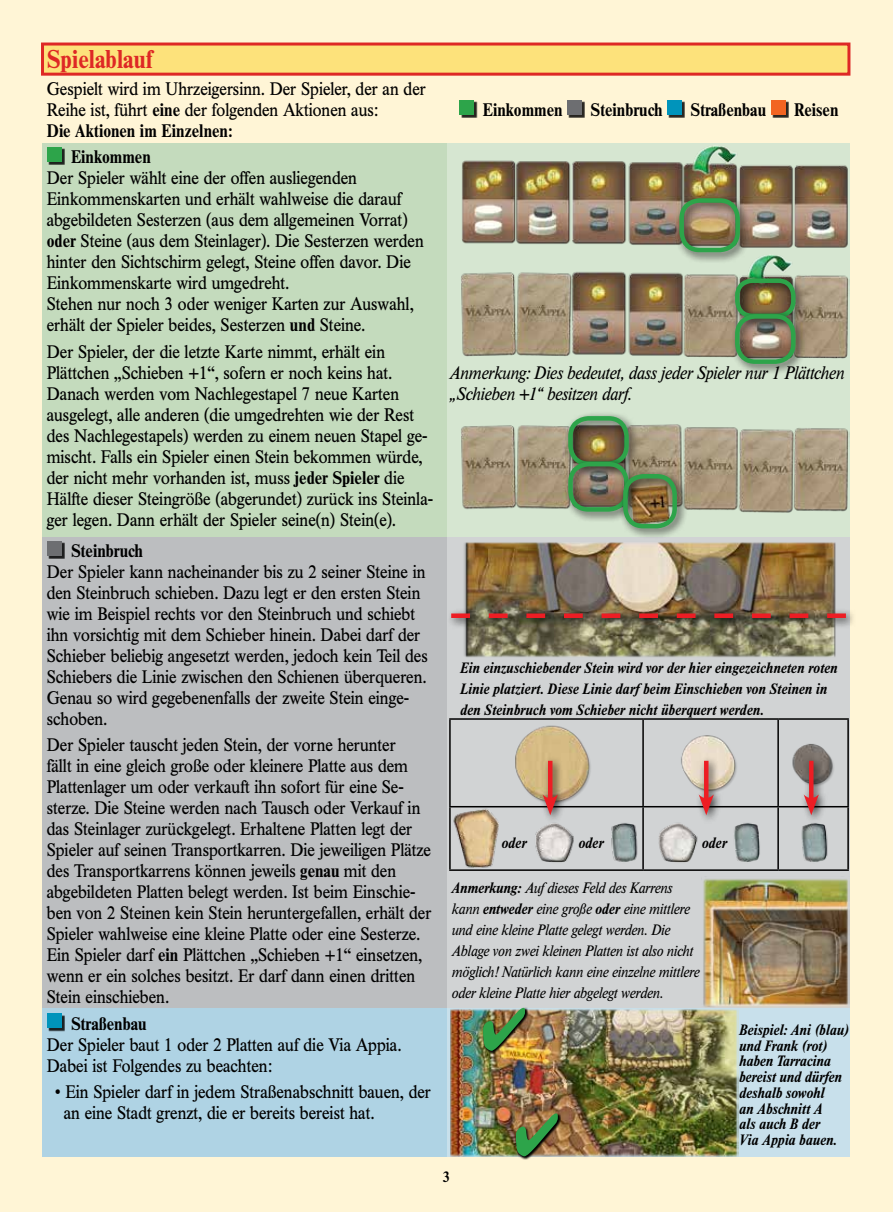
<style>
.page{position:relative;width:893px;height:1212px;background:#fff5d6}
.page>*{position:absolute;margin:0;border:0;box-sizing:border-box;transform-origin:0 0}
.t1{font:700 25.5px "Times BQ";color:#de2825;scale:.9 1}
.t2{font:18px/21px "Times BQ";color:#000;scale:.9 1}
.t3{font:italic 18px/21px "Times BQ";color:#000;scale:.9 1}
.t4{font:700 18px "Times BQ";color:#000;scale:.9 1}
.t5{font:italic 700 15px/15.8px "Times BQ";letter-spacing:.005em;color:#000;scale:.9 1}
.t6{font:italic 15px/21px "Times BQ";color:#000;scale:.9 1}
.t7{font:700 15px "Times BQ";color:#000;scale:.9 1}
.s1{font-weight:700}
</style>
<div class="page">
<div style="left:43px;top:143px;width:807px;height:394px;background:#c4dbbd"></div>
<div style="left:42px;top:537px;width:808px;height:471px;background:#bcbec0"></div>
<div style="left:447px;top:143px;width:403px;height:394px;background:#d6e6d1"></div>
<div style="left:447px;top:537px;width:403px;height:471px;background:#d1d3d4"></div>
<div style="left:41px;top:43px;width:809px;height:33px;background:#fde27b;border:3px solid #de2825"></div>
<div style="left:43px;top:1008px;width:807px;height:149px;background:#afd3e4"></div>
<div style="left:447px;top:1008px;width:403px;height:149px;background:#c8e0eb"></div>
<img style="left:462px;top:146px;width:386px;height:102px">
<img style="left:461px;top:255px;width:389px;height:104px">
<img style="left:461px;top:424px;width:389px;height:89px">
<div style="left:674px;top:193px;width:77px;height:70px;background:#000;opacity:.75"></div>
<div style="left:679px;top:198px;width:61px;height:54px;border:4px solid #2da44a;border-radius:18px"></div>
<div style="left:730px;top:273px;width:76px;height:56px;background:#000;opacity:.75"></div>
<div style="left:735px;top:278px;width:61px;height:40px;border:4px solid #2da44a;border-radius:15px"></div>
<div style="left:563px;top:411px;width:77px;height:66px;background:#000;opacity:.75"></div>
<div style="left:568px;top:416px;width:61px;height:50px;border:4px solid #2da44a;border-radius:18px"></div>
<div style="left:730px;top:309px;width:76px;height:66px;background:#000;opacity:.75"></div>
<div style="left:735px;top:314px;width:61px;height:50px;border:4px solid #2da44a;border-radius:18px"></div>
<div style="left:563px;top:457px;width:77px;height:65px;background:#000;opacity:.75"></div>
<div style="left:568px;top:462px;width:61px;height:50px;border:4px solid #2da44a;border-radius:18px"></div>
<div style="left:618px;top:469px;width:70px;height:70px;background:#000;opacity:.75"></div>
<div style="left:623px;top:474px;width:54px;height:54px;border:4px solid #2da44a;border-radius:18px"></div>
<img style="left:703px;top:879px;width:147px;height:129px">
<img style="left:450px;top:1009px;width:289px;height:147px">
<img style="left:464px;top:542px;width:372px;height:116px">
<div style="left:446px;top:608px;width:411px;height:21px;background:#000;opacity:.75"></div>
<svg style="left:451px;top:613px;width:395px;height:5px;background:#a13a31"></svg>
<img style="left:451px;top:725px;width:396px;height:143px">
<div style="left:48px;top:148px;width:17px;height:17px;background:#000;opacity:.85"></div>
<div style="left:47px;top:147px;width:15px;height:15px;background:#2da44a"></div>
<div style="left:48px;top:542px;width:17px;height:17px;background:#000;opacity:.85"></div>
<div style="left:47px;top:541px;width:15px;height:15px;background:#6d6e71"></div>
<div style="left:48px;top:1015px;width:17px;height:16px;background:#000;opacity:.85"></div>
<div style="left:47px;top:1013px;width:15px;height:15px;background:#0094bb"></div>
<hr style="left:449px;top:718px;width:194px;height:2px;background:#000">
<hr style="left:449px;top:720px;width:2px;height:86px;background:#000">
<hr style="left:643px;top:718px;width:135px;height:2px;background:#000">
<hr style="left:642px;top:720px;width:2px;height:86px;background:#000">
<hr style="left:778px;top:718px;width:71px;height:2px;background:#000">
<hr style="left:777px;top:720px;width:2px;height:86px;background:#000">
<hr style="left:847px;top:720px;width:2px;height:86px;background:#000">
<hr style="left:449px;top:806px;width:194px;height:1px;background:#000">
<hr style="left:449px;top:807px;width:2px;height:62px;background:#000">
<hr style="left:643px;top:806px;width:135px;height:1px;background:#000">
<hr style="left:642px;top:807px;width:2px;height:62px;background:#000">
<hr style="left:778px;top:806px;width:71px;height:1px;background:#000">
<hr style="left:777px;top:807px;width:2px;height:62px;background:#000">
<hr style="left:847px;top:807px;width:2px;height:62px;background:#000">
<hr style="left:449px;top:869px;width:194px;height:2px;background:#000">
<hr style="left:643px;top:869px;width:135px;height:2px;background:#000">
<hr style="left:778px;top:869px;width:71px;height:2px;background:#000">
<div style="left:461px;top:101px;width:16px;height:17px;background:#000;opacity:.85"></div>
<div style="left:459px;top:100px;width:15px;height:15px;background:#2da44a"></div>
<div style="left:568px;top:101px;width:17px;height:17px;background:#000;opacity:.85"></div>
<div style="left:567px;top:100px;width:15px;height:15px;background:#6d6e71"></div>
<div style="left:668px;top:101px;width:17px;height:17px;background:#000;opacity:.85"></div>
<div style="left:667px;top:100px;width:15px;height:15px;background:#0094bb"></div>
<div style="left:772px;top:101px;width:17px;height:17px;background:#000;opacity:.85"></div>
<div style="left:771px;top:100px;width:14px;height:15px;background:#f26522"></div>
<div style="left:538px;top:756px;width:30px;height:69px;background:#000;opacity:.75"></div>
<hr style="left:548px;top:761px;width:4px;height:42px;background:#ed1d24">
<svg style="left:543px;top:794px;width:15px;height:21px"></svg>
<div style="left:694px;top:756px;width:30px;height:69px;background:#000;opacity:.75"></div>
<hr style="left:704px;top:761px;width:4px;height:42px;background:#ed1d24">
<svg style="left:699px;top:794px;width:15px;height:21px"></svg>
<div style="left:799px;top:756px;width:30px;height:69px;background:#000;opacity:.75"></div>
<hr style="left:809px;top:761px;width:4px;height:42px;background:#ed1d24">
<svg style="left:804px;top:794px;width:15px;height:21px"></svg>
<svg style="left:515px;top:1113px;width:46px;height:47px"></svg>
<svg style="left:516px;top:1113px;width:42px;height:43px;background:#6a7e46"></svg>
<svg style="left:483px;top:1007px;width:45px;height:47px"></svg>
<img style="left:483px;top:1008px;width:42px;height:43px">
<h1 class="t1" style="left:47px;top:44px;width:119px">Spielablauf</h1>
<p class="t2" style="left:47px;top:78px;width:423px">Gespielt wird im Uhrzeigersinn. Der Spieler, der an der<br>Reihe ist, führt <span class="s1">eine</span> der folgenden Aktionen aus:<br><span class="s1">Die Aktionen im Einzelnen:</span></p>
<p class="t4" style="left:71px;top:146px;width:90px">Einkommen</p>
<p class="t2" style="left:47px;top:168px;width:420px">Der Spieler wählt eine der offen ausliegenden Einkommenskarten und erhält wahlweise die darauf abgebildeten Sesterzen (aus dem allgemeinen Vorrat) <span class="s1">oder</span> Steine (aus dem Steinlager). Die Sesterzen werden hinter den Sichtschirm gelegt, Steine offen davor. Die Einkommenskarte wird umgedreht.<br>Stehen nur noch 3 oder weniger Karten zur Auswahl, erhält der Spieler beides, Sesterzen <span class="s1">und</span> Steine.</p>
<p class="t2" style="left:47px;top:341px;width:431px">Der Spieler, der die letzte Karte nimmt, erhält ein Plättchen „Schieben +1“, sofern er noch keins hat.<br>Danach werden vom Nachlegestapel 7 neue Karten ausgelegt, alle anderen (die umgedrehten wie der Rest des Nachlegestapels) werden zu einem neuen Stapel ge&shy;mischt. Falls ein Spieler einen Stein bekommen würde, der nicht mehr vorhanden ist, muss <span class="s1">jeder Spieler</span> die Hälfte dieser Steingröße (abgerundet) zurück ins Steinla&shy;ger legen. Dann erhält der Spieler seine(n) Stein(e).</p>
<p class="t4" style="left:71px;top:540px;width:81px">Steinbruch</p>
<p class="t2" style="left:47px;top:561px;width:425px">Der Spieler kann nacheinander bis zu 2 seiner Steine in den Steinbruch schieben. Dazu legt er den ersten Stein wie im Beispiel rechts vor den Steinbruch und schiebt ihn vorsichtig mit dem Schieber hinein. Dabei darf der Schieber beliebig angesetzt werden, jedoch kein Teil des Schiebers die Linie zwischen den Schienen überqueren.<br>Genau so wird gegebenenfalls der zweite Stein einge&shy;schoben.</p>
<p class="t2" style="left:47px;top:735px;width:429px">Der Spieler tauscht jeden Stein, der vorne herunter<br>fällt in eine gleich große oder kleinere Platte aus dem Plattenlager um oder verkauft ihn sofort für eine Se&shy;sterze. Die Steine werden nach Tausch oder Verkauf in das Steinlager zurückgelegt. Erhaltene Platten legt der Spieler auf seinen Transportkarren. Die jeweiligen Plätze des Transportkarrens können jeweils <span class="s1">genau</span> mit den abgebildeten Platten belegt werden. Ist beim Einschie&shy;ben von 2 Steinen kein Stein heruntergefallen, erhält der Spieler wahlweise eine kleine Platte oder eine Sesterze.<br>Ein Spieler darf <span class="s1">ein</span> Plättchen „Schieben +1“ einsetzen, wenn er ein solches besitzt. Er darf dann einen dritten Stein einschieben.</p>
<p class="t4" style="left:71px;top:1013px;width:85px">Straßenbau</p>
<p class="t2" style="left:47px;top:1034px;width:395px">Der Spieler baut 1 oder 2 Platten auf die Via Appia.<br>Dabei ist Folgendes zu beachten:</p>
<p class="t2" style="left:64px;top:1081px;width:409px;text-indent:-9px">• Ein Spieler darf in jedem Straßenabschnitt bauen, der an eine Stadt grenzt, die er bereits bereist hat.</p>
<p class="t4" style="left:483px;top:99px;width:90px">Einkommen</p>
<p class="t4" style="left:591px;top:99px;width:81px">Steinbruch</p>
<p class="t4" style="left:691px;top:99px;width:85px">Straßenbau</p>
<p class="t4" style="left:794px;top:99px;width:51px">Reisen</p>
<p class="t3" style="left:449px;top:362px;width:440px">Anmerkung: Dies bedeutet, dass jeder Spieler nur 1 Plättchen „Schieben +1“ besitzen darf.</p>
<p class="t5" style="left:460px;top:657px;width:421px;line-height:21px">Ein einzuschiebender Stein wird vor der hier eingezeichneten roten<br>Linie platziert. Diese Linie darf beim Einschieben von Steinen in den Steinbruch vom Schieber nicht überquert werden.</p>
<p class="t5" style="left:501px;top:835px;width:29px">oder</p>
<p class="t5" style="left:578px;top:835px;width:29px">oder</p>
<p class="t5" style="left:701px;top:835px;width:29px">oder</p>
<p class="t6" style="left:451px;top:878px;width:277px"><span class="s1">Anmerkung:</span> Auf dieses Feld des Karrens kann <span class="s1">entweder</span> eine große <span class="s1">oder</span> eine mittlere und eine kleine Platte gelegt werden. Die Ablage von zwei kleinen Platten ist also nicht möglich! Natürlich kann eine einzelne mittlere oder kleine Platte hier abgelegt werden.</p>
<p class="t7" style="left:443px;top:1168px;width:9px">3</p>
<p class="t5" style="left:739px;top:1022px;width:123px">Beispiel: Ani (blau) und Frank (rot) haben Tarracina bereist und dürfen deshalb sowohl<br>an Abschnitt A<br>als auch B der<br>Via Appia bauen.</p>
</div>
